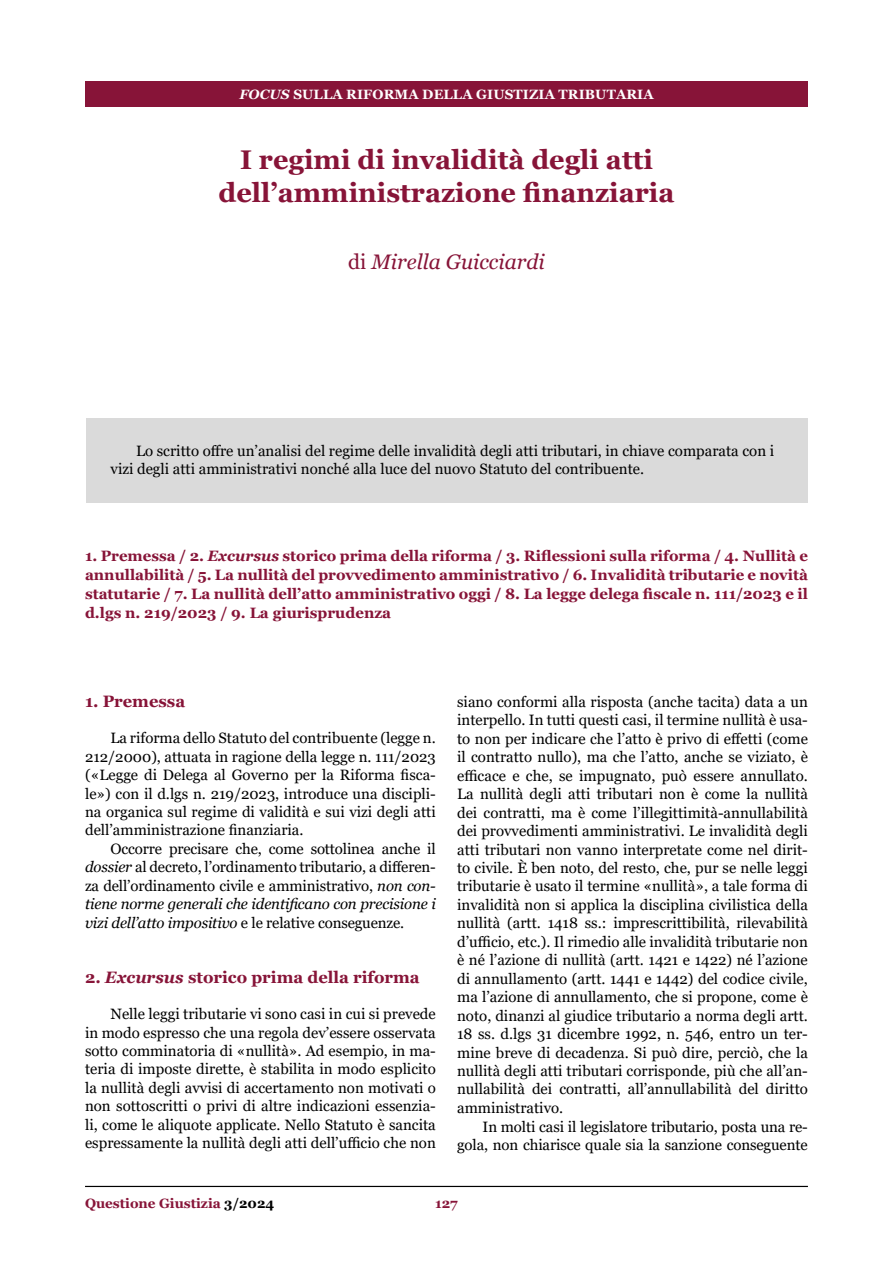
<style>
.page{position:relative;width:893px;height:1263px;background:#fff}
.page>*{position:absolute;margin:0;border:0;box-sizing:border-box;transform-origin:0 0}
.t1{font:700 27px/32.4px "Georgia";color:#871438;text-align:center}
.t2{font:italic 21px "Georgia";color:#871438}
.t3{font:700 16.5px "Georgia";color:#871438}
.t4{font:15px/18.5px "Georgia";color:#000;text-align:justify}
.t5{font:700 15px/18.9px "Georgia";color:#871438;text-align:justify}
.t6{font:700 13.5px "Georgia";letter-spacing:.01em;color:#fff}
.t7{font:700 13.5px "Georgia";color:#871438}
.s1{font-style:italic}
.s2{font-style:normal}
.s3{color:#000}
</style>
<div class="page">
<div style="left:85px;top:81px;width:723px;height:25px;background:#871438"></div>
<hr style="left:85px;top:1186px;width:723px;height:1px;background:#000">
<div style="left:86px;top:419px;width:721px;height:84px;background:#dadada"></div>
<p class="t6" style="left:239px;top:85px;width:416px"><span class="s1">FOCUS</span> SULLA RIFORMA DELLA GIUSTIZIA TRIBUTARIA</p>
<h1 class="t1" style="left:218px;top:144px;width:458px">I regimi di invalidità degli atti dell’amministrazione finanziaria</h1>
<h2 class="t2" style="left:348px;top:249px;width:198px"><span class="s2">di</span> Mirella Guicciardi</h2>
<p class="t4" style="left:111px;top:442px;width:665px;text-indent:26px">Lo scritto offre un’analisi del regime delle invalidità degli atti tributari, in chiave comparata con i vizi degli atti amministrativi nonché alla luce del nuovo Statuto del contribuente.</p>
<p class="t5" style="left:85px;top:546px;width:724px">1. Premessa / 2. <span class="s1">Excursus</span> storico prima della riforma / 3. Riflessioni sulla riforma / 4. Nullità e annullabilità / 5. La nullità del provvedimento amministrativo / 6. Invalidità tributarie e novità statutarie / 7. La nullità dell’atto amministrativo oggi / 8. La legge delega fiscale n. 111/2023 e il d.lgs n. 219/2023 / 9. La giurisprudenza</p>
<p class="t3" style="left:85px;top:691px;width:102px">1. Premessa</p>
<p class="t4" style="left:85px;top:729px;width:352px;text-indent:26px">La riforma dello Statuto del contribuente (legge n.<br>212/2000), attuata in ragione della legge n. 111/2023 («Legge di Delega al Governo per la Riforma fisca&shy;le») con il d.lgs n. 219/2023, introduce una discipli&shy;na organica sul regime di validità e sui vizi degli atti dell’amministrazione finanziaria.</p>
<p class="t4" style="left:85px;top:840px;width:352px;text-indent:26px">Occorre precisare che, come sottolinea anche il <span class="s1">dossier</span> al decreto, l’ordinamento tributario, a differen&shy;za dell’ordinamento civile e amministrativo, <span class="s1">non con&shy;tiene norme generali che identificano con precisione i vizi dell’atto impositivo</span> e le relative conseguenze.</p>
<p class="t3" style="left:85px;top:966px;width:336px">2. <span class="s1">Excursus</span> storico prima della riforma</p>
<p class="t4" style="left:85px;top:1005px;width:352px;text-indent:26px">Nelle leggi tributarie vi sono casi in cui si prevede in modo espresso che una regola dev’essere osservata sotto comminatoria di «nullità». Ad esempio, in ma&shy;teria di imposte dirette, è stabilita in modo esplicito la nullità degli avvisi di accertamento non motivati o non sottoscritti o privi di altre indicazioni essenzia&shy;li, come le aliquote applicate. Nello Statuto è sancita espressamente la nullità degli atti dell’ufficio che non</p>
<p class="t4" style="left:457px;top:693px;width:352px">siano conformi alla risposta (anche tacita) data a un interpello. In tutti questi casi, il termine nullità è usa&shy;to non per indicare che l’atto è privo di effetti (come il contratto nullo), ma che l’atto, anche se viziato, è efficace e che, se impugnato, può essere annullato.<br>La nullità degli atti tributari non è come la nullità dei contratti, ma è come l’illegittimità-annullabilità dei provvedimenti amministrativi. Le invalidità degli atti tributari non vanno interpretate come nel dirit&shy;to civile. È ben noto, del resto, che, pur se nelle leggi tributarie è usato il termine «nullità», a tale forma di invalidità non si applica la disciplina civilistica della nullità (artt. 1418 ss.: imprescrittibilità, rilevabilità d’ufficio, etc.). Il rimedio alle invalidità tributarie non è né l’azione di nullità (artt. 1421 e 1422) né l’azione di annullamento (artt. 1441 e 1442) del codice civile, ma l’azione di annullamento, che si propone, come è noto, dinanzi al giudice tributario a norma degli artt.<br>18 ss. d.lgs 31 dicembre 1992, n. 546, entro un ter&shy;mine breve di decadenza. Si può dire, perciò, che la nullità degli atti tributari corrisponde, più che all’an&shy;nullabilità dei contratti, all’annullabilità del diritto amministrativo.</p>
<p class="t4" style="left:457px;top:1117px;width:352px;text-align:right">In molti casi il legislatore tributario, posta una re&shy;gola, non chiarisce quale sia la sanzione conseguente</p>
<p class="t7" style="left:85px;top:1195px;width:191px">Questione Giustizia <span class="s3">3/2024</span></p>
<p class="t7" style="left:435px;top:1195px;width:24px">127</p>
</div>
